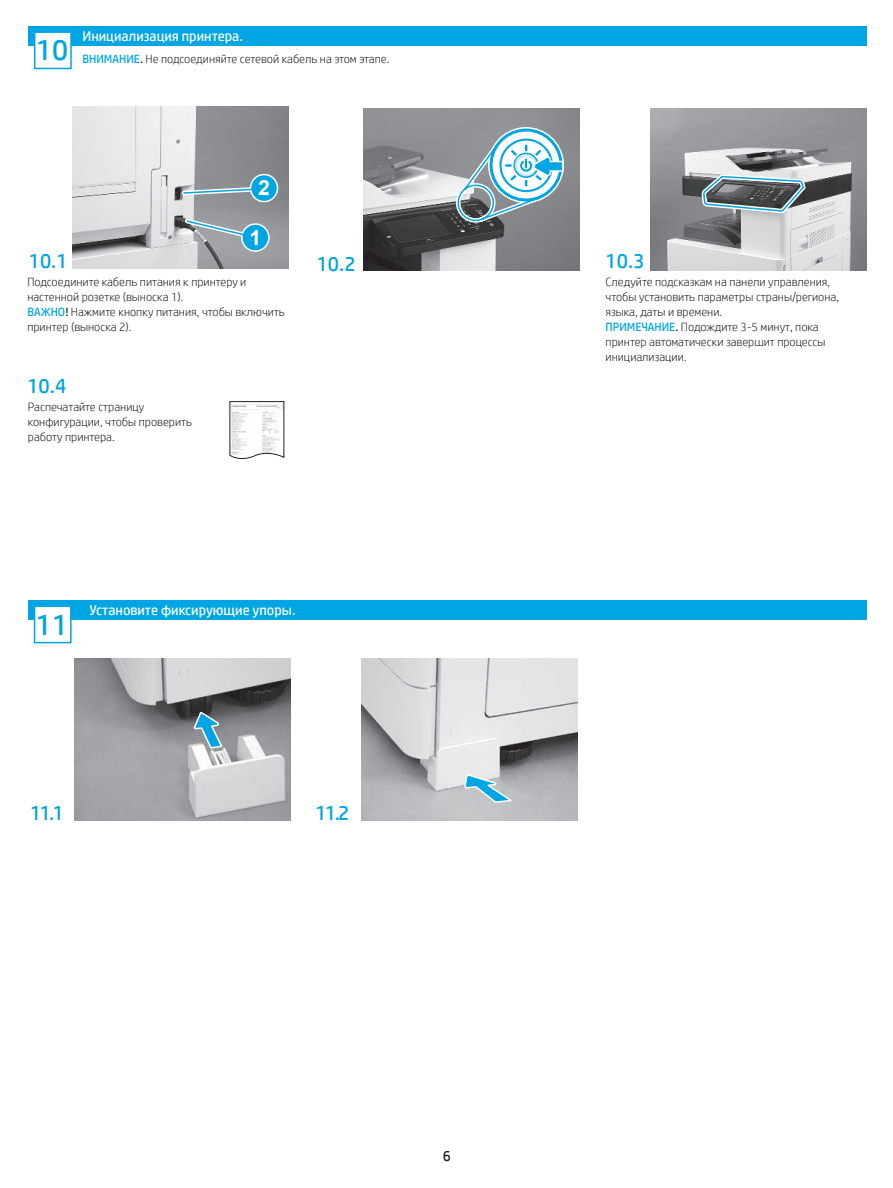
<style>
.page{position:relative;width:893px;height:1188px;background:#fff}
.page>*{position:absolute;margin:0;border:0;box-sizing:border-box;transform-origin:0 0}
.Language_10{font:30px "HP Simplified";color:#00a5e3}
.Language_10-2{font:21px "HP Simplified";color:#00a5e3}
.t1{font:15px "HP Simplified";color:#231f20}
.Language_10-3{font:14.25px "HP Simplified";color:#fff}
.Language_10-4{font:300 12px/15px "HP Simplified";color:#231f20}
.s1{font-weight:400;color:#00a5e3}
.s2{font-weight:400}
</style>
<div class="page">
<img style="left:73px;top:107px;width:216px;height:162px">
<div style="left:242px;top:224px;width:27px;height:27px;background:#00a5e3;border-radius:50%"></div>
<div style="left:241px;top:223px;width:29px;height:29px;border:2px solid #fff;border-radius:50%"></div>
<svg style="left:250px;top:174px;width:28px;height:28px"></svg>
<div style="left:250px;top:174px;width:28px;height:28px;border:2px solid #fff;border-radius:50%"></div>
<img style="left:363px;top:109px;width:216px;height:162px">
<svg style="left:453px;top:124px;width:114px;height:104px"></svg>
<img style="left:651px;top:109px;width:216px;height:162px">
<svg style="left:700px;top:172px;width:108px;height:44px;background:#849197"></svg>
<img style="left:74px;top:658px;width:216px;height:162px">
<svg style="left:193px;top:711px;width:31px;height:38px"></svg>
<img style="left:362px;top:658px;width:216px;height:162px">
<svg style="left:463px;top:773px;width:52px;height:31px;background:#9dc3d3"></svg>
<div style="left:28px;top:26px;width:839px;height:20px;background:#00a5e3"></div>
<div style="left:34px;top:31px;width:38px;height:38px;background:#fff;border:2px solid #00a5e3"></div>
<div style="left:28px;top:600px;width:839px;height:20px;background:#00a5e3"></div>
<div style="left:34px;top:606px;width:38px;height:37px;background:#fff;border:2px solid #00a5e3"></div>
<svg style="left:229px;top:401px;width:55px;height:58px"></svg>
<svg style="left:182px;top:216px;width:76px;height:29px"></svg>
<svg style="left:179px;top:180px;width:90px;height:18px;background:#81abbc"></svg>
<p class="Language_10" style="left:36px;top:30px;width:34px">10</p>
<p class="Language_10-3" style="left:82px;top:27px;width:162px">Инициализация принтера.</p>
<p class="Language_10-4" style="left:82px;top:51px;width:308px"><span class="s1">ВНИМАНИЕ</span><span class="s2">.</span> Не подсоединяйте сетевой кабель на этом этапе.</p>
<p class="Language_10-2" style="left:29px;top:247px;width:41px">10.1</p>
<p class="Language_10-2" style="left:317px;top:250px;width:41px">10.2</p>
<p class="Language_10-4" style="left:27px;top:274px;width:221px">Подсоедините кабель питания к принтеру и настенной розетке (выноска 1).</p>
<p class="Language_10-4" style="left:27px;top:304px;width:259px"><span class="s1">ВАЖНО</span><span class="s2">!</span> Нажмите кнопку питания, чтобы включить принтер (выноска 2).</p>
<p class="Language_10-2" style="left:27px;top:372px;width:41px">10.4</p>
<p class="Language_10-4" style="left:28px;top:399px;width:166px">Распечатайте страницу конфигурации, чтобы проверить работу принтера.</p>
<p class="Language_10" style="left:36px;top:605px;width:34px">11</p>
<p class="Language_10-3" style="left:89px;top:601px;width:208px">Установите фиксирующие упоры.</p>
<p class="Language_10-2" style="left:30px;top:799px;width:35px">11.1</p>
<p class="Language_10-2" style="left:316px;top:799px;width:35px">11.2</p>
<p class="t1" style="left:443px;top:1146px;width:10px">6</p>
<p class="Language_10-2" style="left:606px;top:247px;width:41px">10.3</p>
<p class="Language_10-4" style="left:606px;top:274px;width:235px">Следуйте подсказкам на панели управления, чтобы установить параметры страны/региона, языка, даты и времени.</p>
<p class="Language_10-4" style="left:606px;top:319px;width:221px"><span class="s1">ПРИМЕЧАНИЕ</span><span class="s2">.</span> Подождите 3-5 минут, пока принтер автоматически завершит процессы инициализации.</p>
</div>
